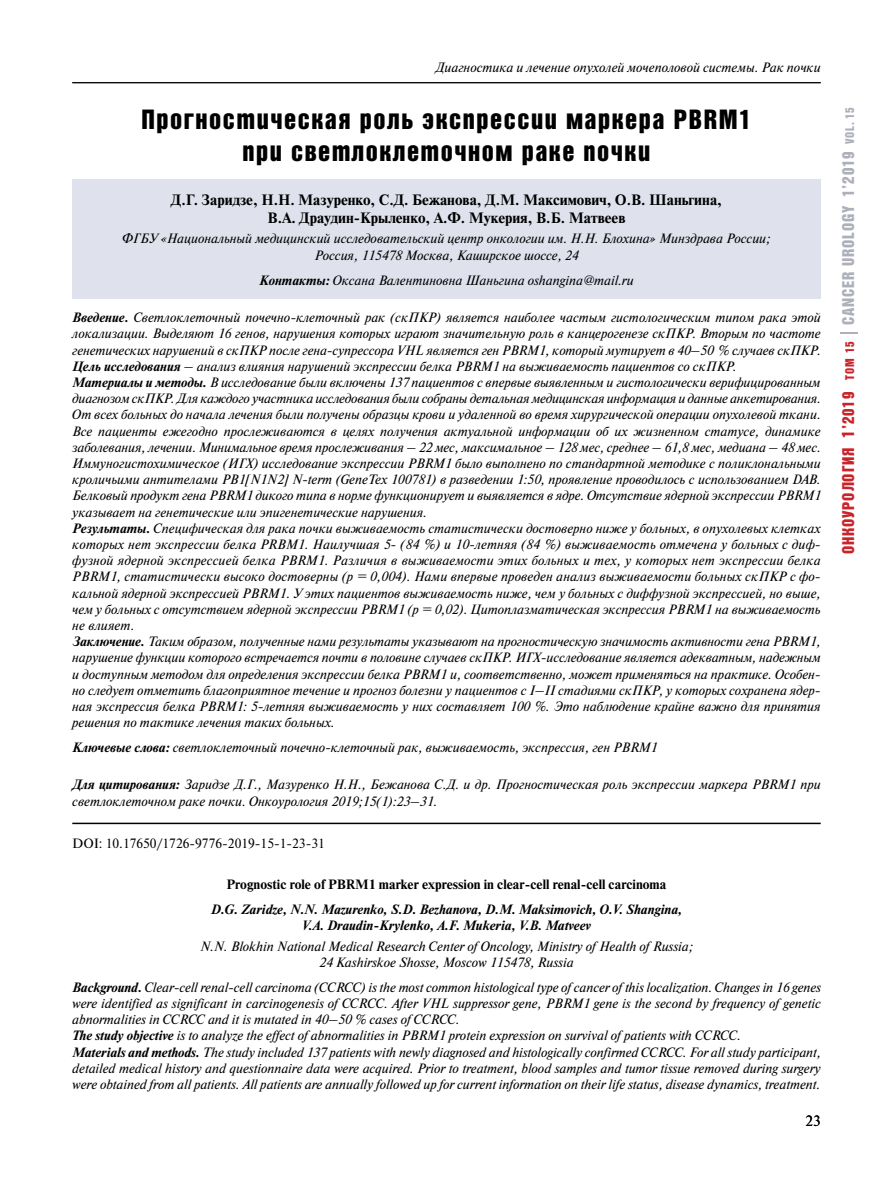
<style>
.page{position:relative;width:893px;height:1191px;background:#fff}
.page>*{position:absolute;margin:0;border:0;box-sizing:border-box;transform-origin:0 0}
.t1{font:27px/32.4px "Bastion Kontrast Alt C";letter-spacing:.055em;color:#000;text-align:center}
.t2{font:16.5px "Bastion Kontrast Alt C";letter-spacing:.05em;color:#adb0ba}
.t3{font:700 15px/18px "Newton C";color:#000;text-align:center}
.t4{font:15px "Newton C";color:#000}
.t5{font:italic 13.5px/16.2px "Newton C";color:#000}
.t6{font:italic 700 13.5px/16.2px "Newton C";color:#000;text-align:center}
.t7{font:700 13.5px "Newton C";color:#000}
.t8{font:13.5px "Newton C";color:#000}
.s1{font-weight:700}
.s2{color:#c9242b}
.s3{font-size:17.1px;color:#c9242b}
.s4{font-size:12.3px;color:#c9242b}
.s5{font-size:12.3px}
</style>
<div class="page">
<svg style="left:840px;top:332px;width:18px;height:1px"></svg>
<hr style="left:72px;top:82px;width:749px;height:1px;background:#000">
<div style="left:72px;top:179px;width:749px;height:119px;background:#dfe1ec"></div>
<hr style="left:72px;top:822px;width:749px;height:2px;background:#000">
<p class="t5" style="left:435px;top:59px;width:387px">Диагностика и лечение опухолей мочеполовой системы. Рак почки</p>
<h1 class="t1" style="left:141px;top:103px;width:611px">Прогностическая роль экспрессии маркера PBRM1 при светлоклеточном раке почки</h1>
<p class="t3" style="left:171px;top:190px;width:553px">Д.Г. Заридзе, Н.Н. Мазуренко, С.Д. Бежанова, Д.М. Максимович, О.В. Шаньгина,<br>В.А. Драудин-Крыленко, А.Ф. Мукерия, В.Б. Матвеев</p>
<p class="t5" style="left:123px;top:231px;width:649px;text-align:center">ФГБУ «Национальный медицинский исследовательский центр онкологии им. Н.Н. Блохина» Минздрава России;<br>Россия, 115478 Москва, Каширское шоссе, 24</p>
<p class="t5" style="left:259px;top:272px;width:376px"><span class="s1">Контакты:</span> Оксана Валентиновна Шаньгина oshangina@mail.ru</p>
<p class="t5" style="left:72px;top:309px;width:750px"><span class="s1">Введение.</span> Светлоклеточный почечно-клеточный рак (скПКР) является наиболее частым гистологическим типом рака этой локализации. Выделяют 16 генов, нарушения которых играют значительную роль в канцерогенезе скПКР. Вторым по частоте генетических нарушений в скПКР после гена-супрессора VHL является ген PBRM1, который мутирует в 40–50 % случаев скПКР.<br><span class="s1">Цель исследования</span> – анализ влияния нарушений экспрессии белка PBRM1 на выживаемость пациентов со скПКР.<br><span class="s1">Материалы и методы.</span> В исследование были включены 137 пациентов с впервые выявленным и гистологически верифицированным диагнозом скПКР. Для каждого участника исследования были собраны детальная медицинская информация и данные анкетирования.<br>От всех больных до начала лечения были получены образцы крови и удаленной во время хирургической операции опухолевой ткани.<br>Все пациенты ежегодно прослеживаются в целях получения актуальной информации об их жизненном статусе, динамике заболевания, лечении. Минимальное время прослеживания – 22 мес, максимальное – 128 мес, среднее – 61,8 мес, медиана – 48 мес.<br>Иммуногистохимическое (ИГХ) исследование экспрессии PBRM1 было выполнено по стандартной методике c поликлональными кроличьими антителами PB1[N1N2] N-term (GeneTex 100781) в разведении 1:50, проявление проводилось с использованием DAB.<br>Белковый продукт гена PBRM1 дикого типа в норме функционирует и выявляется в ядре. Отсутствие ядерной экспрессии PBRM1 указывает на генетические или эпигенетические нарушения.<br><span class="s1">Результаты.</span> Специфическая для рака почки выживаемость статистически достоверно ниже у больных, в опухолевых клетках которых нет экспрессии белка PRBM1. Наилучшая 5- (84 %) и 10‑летняя (84 %) выживаемость отмечена у больных с диф&shy;фузной ядерной экспрессией белка PBRM1. Различия в выживаемости этих больных и тех, у которых нет экспрессии белка PBRM1, статистически высоко достоверны (p = 0,004). Нами впервые проведен анализ выживаемости больных скПКР с фо&shy;кальной ядерной экспрессией PBRM1. У этих пациентов выживаемость ниже, чем у больных с диффузной экспрессией, но выше, чем у больных с отсутствием ядерной экспрессии PBRM1 (p = 0,02). Цитоплазматическая экспрессия PBRM1 на выживаемость не влияет.<br><span class="s1">Заключение.</span> Таким образом, полученные нами результаты указывают на прогностическую значимость активности гена PBRM1, нарушение функции которого встречается почти в половине случаев скПКР. ИГХ-исследование является адекватным, надежным и доступным методом для определения экспрессии белка PBRM1 и, соответственно, может применяться на практике. Особен&shy;но следует отметить благоприятное течение и прогноз болезни у пациентов с I–II стадиями скПКР, у которых сохранена ядер&shy;ная экспрессия белка PBRM1: 5-летняя выживаемость у них составляет 100 %. Это наблюдение крайне важно для принятия решения по тактике лечения таких больных.</p>
<p class="t5" style="left:72px;top:739px;width:586px"><span class="s1">Ключевые слова:</span> светлоклеточный почечно-клеточный рак, выживаемость, экспрессия, ген PBRM1</p>
<p class="t5" style="left:72px;top:777px;width:750px"><span class="s1">Для цитирования:</span> Заридзе Д.Г., Мазуренко Н.Н., Бежанова С.Д. и др. Прогностическая роль экспрессии маркера PBRM1 при светлоклеточном раке почки. Онкоурология 2019;15(1):23–31.</p>
<p class="t8" style="left:72px;top:835px;width:254px">DOI: 10.17650/1726‑9776‑2019‑15‑1‑23-31</p>
<p class="t7" style="left:227px;top:877px;width:441px">Prognostic role of PBRM1 marker expression in clear-cell renal-cell carcinoma</p>
<p class="t6" style="left:211px;top:901px;width:473px">D.G. Zaridze, N.N. Mazurenko, S.D. Bezhanova, D.M. Maksimovich, O.V. Shangina,<br>V.A. Draudin-Krylenko, A.F. Mukeria, V.B. Matveev</p>
<p class="t5" style="left:200px;top:938px;width:494px;text-align:center">N.N. Blokhin National Medical Research Center of Oncology, Ministry of Health of Russia;<br>24 Kashirskoe Shosse, Moscow 115478, Russia</p>
<p class="t5" style="left:72px;top:979px;width:750px"><span class="s1">Background.</span> Clear-cell renal-cell carcinoma (CCRCC) is the most common histological type of cancer of this localization. Changes in 16 genes were identified as significant in carcinogenesis of CCRCC. After VHL suppressor gene, PBRM1 gene is the second by frequency of genetic abnormalities in CCRCC and it is mutated in 40–50 % cases of CCRCC.<br><span class="s1">The study objective</span> is to analyze the effect of abnormalities in PBRM1 protein expression on survival of patients with CCRCC.<br><span class="s1">Materials and methods.</span> The study included 137 patients with newly diagnosed and histologically confirmed CCRCC. For all study participant, detailed medical history and questionnaire data were acquired. Prior to treatment, blood samples and tumor tissue removed during surgery were obtained from all patients. All patients are annually followed up for current information on their life status, disease dynamics, treatment.</p>
<p class="t4" style="left:806px;top:1113px;width:17px">23</p>
<p class="t2" style="left:840px;top:554px;width:448px;rotate:-90deg"><span class="s2">ОНКОУРОЛОГИЯ</span> <span class="s3">1</span><span class="s2">’2019</span> <span class="s4">ТОМ 15</span> CANCER UROLOGY 1’2019 <span class="s5">VOL. 15</span></p>
</div>
